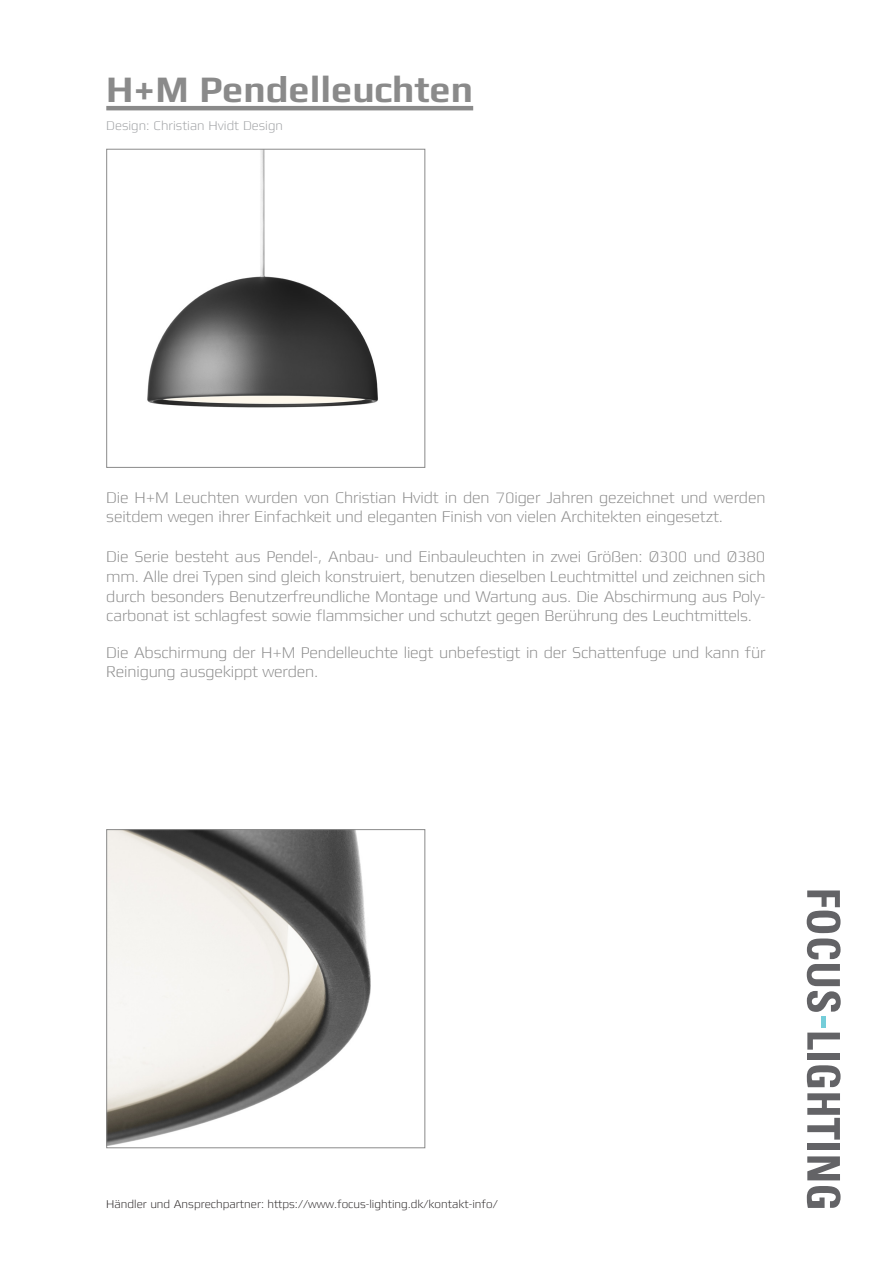
<style>
.page{position:relative;width:893px;height:1263px;background:#fff}
.page>*{position:absolute;margin:0;border:0;box-sizing:border-box;transform-origin:0 0}
.Overskrift{font:700 37.5px "Mdd";color:#8a8a8a}
.t1{font:300 16.5px/19.8px "Mdd";letter-spacing:-.01em;color:#8a8a8a}
.t2{font:300 13.5px "Mdd";color:#9d9fa2}
.t3{font:300 12px "Mdd";color:#231f20}
</style>
<div class="page">
<img style="left:108px;top:831px;width:263px;height:315px">
<div style="left:106px;top:829px;width:319px;height:319px;border:1px solid #8a8a8a"></div>
<img style="left:147px;top:151px;width:231px;height:257px">
<div style="left:106px;top:149px;width:319px;height:319px;border:1px solid #8a8a8a"></div>
<svg style="left:807px;top:890px;width:34px;height:122px"></svg>
<svg style="left:807px;top:1032px;width:33px;height:18px"></svg>
<div style="left:807px;top:1053px;width:33px;height:7px;background:#636366"></div>
<svg style="left:807px;top:1065px;width:33px;height:22px"></svg>
<svg style="left:807px;top:1093px;width:33px;height:46px"></svg>
<div style="left:807px;top:1143px;width:33px;height:7px;background:#636366"></div>
<svg style="left:807px;top:1156px;width:33px;height:24px"></svg>
<svg style="left:807px;top:1186px;width:33px;height:22px"></svg>
<div style="left:821px;top:1016px;width:5px;height:11px;background:#74cdd9"></div>
<hr style="left:106px;top:106px;width:367px;height:4px;background:#8a8a8a">
<p class="Overskrift" style="left:106px;top:69px;width:368px">H+M Pendelleuchten</p>
<p class="t2" style="left:106px;top:119px;width:178px">Design: Christian Hvidt Design</p>
<p class="t1" style="left:106px;top:487px;width:661px">Die H+M Leuchten wurden von Christian Hvidt in den 70iger Jahren gezeichnet und werden seitdem wegen ihrer Einfachkeit und eleganten Finish von vielen Architekten eingesetzt.</p>
<p class="t1" style="left:106px;top:547px;width:661px;text-align:justify">Die Serie besteht aus Pendel-, Anbau- und Einbauleuchten in zwei Größen: Ø300 und Ø380 mm. Alle drei Typen sind gleich konstruiert, benutzen dieselben Leuchtmittel und zeichnen sich durch besonders Benutzerfreundliche Montage und Wartung aus. Die Abschirmung aus Poly&shy;carbonat ist schlagfest sowie flammsicher und schutzt gegen Berührung des Leuchtmittels.</p>
<p class="t1" style="left:106px;top:642px;width:661px">Die Abschirmung der H+M Pendelleuchte liegt unbefestigt in der Schattenfuge und kann für<br>Reinigung ausgekippt werden.</p>
<p class="t3" style="left:106px;top:1197px;width:393px">Händler und Ansprechpartner: https://www.focus-lighting.dk/kontakt-info/</p>
</div>
